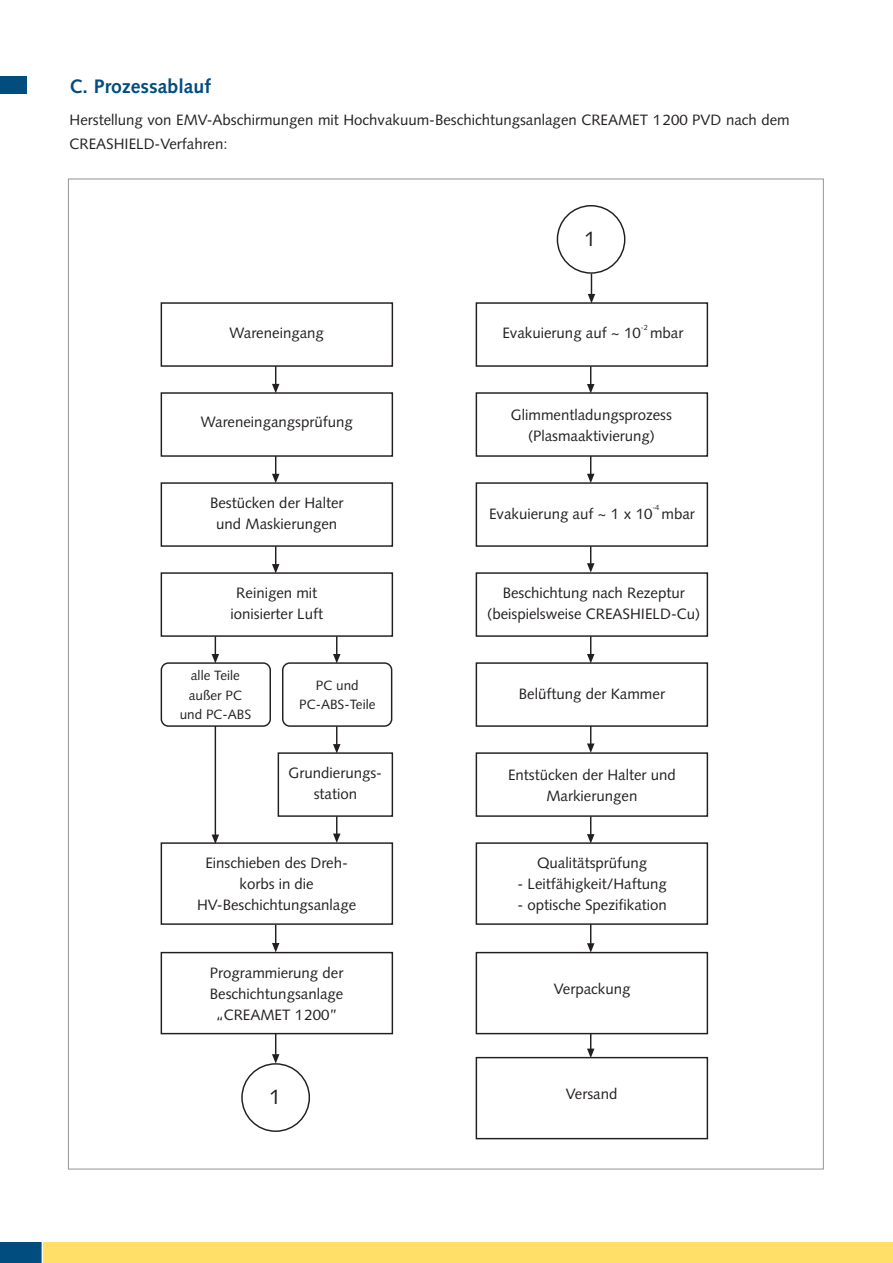
<style>
.page{position:relative;width:893px;height:1263px;background:#fff}
.page>*{position:absolute;margin:0;border:0;box-sizing:border-box;transform-origin:0 0}
.t1{font:21px "Syntax";color:#231f20}
.t2{font:700 19.5px "Syntax";color:#004d7e}
.t3{font:15px/21px "Syntax";color:#231f20;text-align:center}
.t4{font:13.5px/19.5px "Syntax";color:#231f20;text-align:center}
.t5{font:7.5px "Syntax";color:#231f20}
</style>
<div class="page">
<div style="left:0;top:77px;width:26px;height:17px;background:#004d7e"></div>
<svg style="left:475px;top:302px;width:234px;height:838px"></svg>
<svg style="left:160px;top:206px;width:466px;height:829px"></svg>
<div style="left:241px;top:1063px;width:69px;height:69px;border:1px solid #231f20;border-radius:50%"></div>
<svg style="left:272px;top:366px;width:7px;height:27px"></svg>
<svg style="left:272px;top:456px;width:7px;height:27px"></svg>
<svg style="left:272px;top:546px;width:7px;height:27px"></svg>
<svg style="left:272px;top:925px;width:7px;height:27px"></svg>
<svg style="left:272px;top:1034px;width:7px;height:29px"></svg>
<svg style="left:333px;top:636px;width:7px;height:27px"></svg>
<svg style="left:333px;top:726px;width:7px;height:27px"></svg>
<svg style="left:333px;top:816px;width:7px;height:27px"></svg>
<svg style="left:212px;top:636px;width:7px;height:27px"></svg>
<hr style="left:215px;top:726px;width:1px;height:109px;background:#231f20">
<svg style="left:212px;top:834px;width:7px;height:10px"></svg>
<svg style="left:588px;top:274px;width:7px;height:29px"></svg>
<svg style="left:587px;top:366px;width:7px;height:27px"></svg>
<svg style="left:587px;top:456px;width:7px;height:27px"></svg>
<svg style="left:587px;top:546px;width:7px;height:27px"></svg>
<svg style="left:587px;top:924px;width:7px;height:28px"></svg>
<svg style="left:587px;top:1033px;width:7px;height:25px"></svg>
<svg style="left:475px;top:636px;width:234px;height:207px"></svg>
<div style="left:43px;top:1243px;width:850px;height:20px;background:#ffdf68"></div>
<div style="left:0;top:1243px;width:42px;height:20px;background:#004d7e"></div>
<h2 class="t2" style="left:70px;top:78px;width:143px">C. Prozessablauf</h2>
<p class="t3" style="left:70px;top:109px;width:722px;line-height:24px;text-align:left">Herstellung von EMV-Abschirmungen mit Hochvakuum-Beschichtungsanlagen CREAMET 1200 PVD nach dem<br>CREASHIELD-Verfahren:</p>
<h1 class="t1" style="left:584px;top:230px;width:13px">1</h1>
<p class="t3" style="left:229px;top:324px;width:96px">Wareneingang</p>
<p class="t3" style="left:502px;top:324px;width:140px">Evakuierung auf ~ 10</p>
<p class="t5" style="left:641px;top:324px;width:9px">-2</p>
<p class="t3" style="left:650px;top:324px;width:35px">mbar</p>
<p class="t3" style="left:201px;top:413px;width:154px">Wareneingangsprüfung</p>
<p class="t3" style="left:210px;top:494px;width:135px">Bestücken der Halter und Maskierungen</p>
<p class="t3" style="left:230px;top:584px;width:94px">Reinigen mit ionisierter Luft</p>
<p class="t4" style="left:180px;top:667px;width:73px">alle Teile außer PC und PC-ABS</p>
<p class="t4" style="left:299px;top:677px;width:78px">PC und<br>PC-ABS-Teile</p>
<p class="t3" style="left:289px;top:764px;width:95px">Grundierungs&shy;station</p>
<p class="t3" style="left:197px;top:854px;width:161px">Einschieben des Dreh&shy;korbs in die<br>HV-Beschichtungsanlage</p>
<p class="t3" style="left:210px;top:964px;width:135px">Programmierung der<br>Beschichtungsanlage<br>CREAMET 1200”</p>
<h1 class="t1" style="left:269px;top:1089px;width:13px">1</h1>
<p class="t3" style="left:511px;top:406px;width:162px">Glimmentladungsprozess (Plasmaaktivierung)</p>
<p class="t3" style="left:489px;top:505px;width:165px">Evakuierung auf ~ 1 x 10</p>
<p class="t5" style="left:652px;top:505px;width:9px">-4</p>
<p class="t3" style="left:662px;top:505px;width:35px">mbar</p>
<p class="t3" style="left:487px;top:584px;width:214px">Beschichtung nach Rezeptur (beispielsweise CREASHIELD-Cu)</p>
<p class="t3" style="left:519px;top:685px;width:148px">Belüftung der Kammer</p>
<p class="t3" style="left:508px;top:766px;width:169px">Entstücken der Halter und<br>Markierungen</p>
<p class="t3" style="left:537px;top:854px;width:112px">Qualitätsprüfung</p>
<p class="t3" style="left:517px;top:875px;width:151px">- Leitfähigkeit/Haftung</p>
<p class="t3" style="left:517px;top:896px;width:151px">- optische Spezifikation</p>
<p class="t3" style="left:554px;top:980px;width:78px">Verpackung</p>
<p class="t3" style="left:566px;top:1085px;width:53px">Versand</p>
</div>
